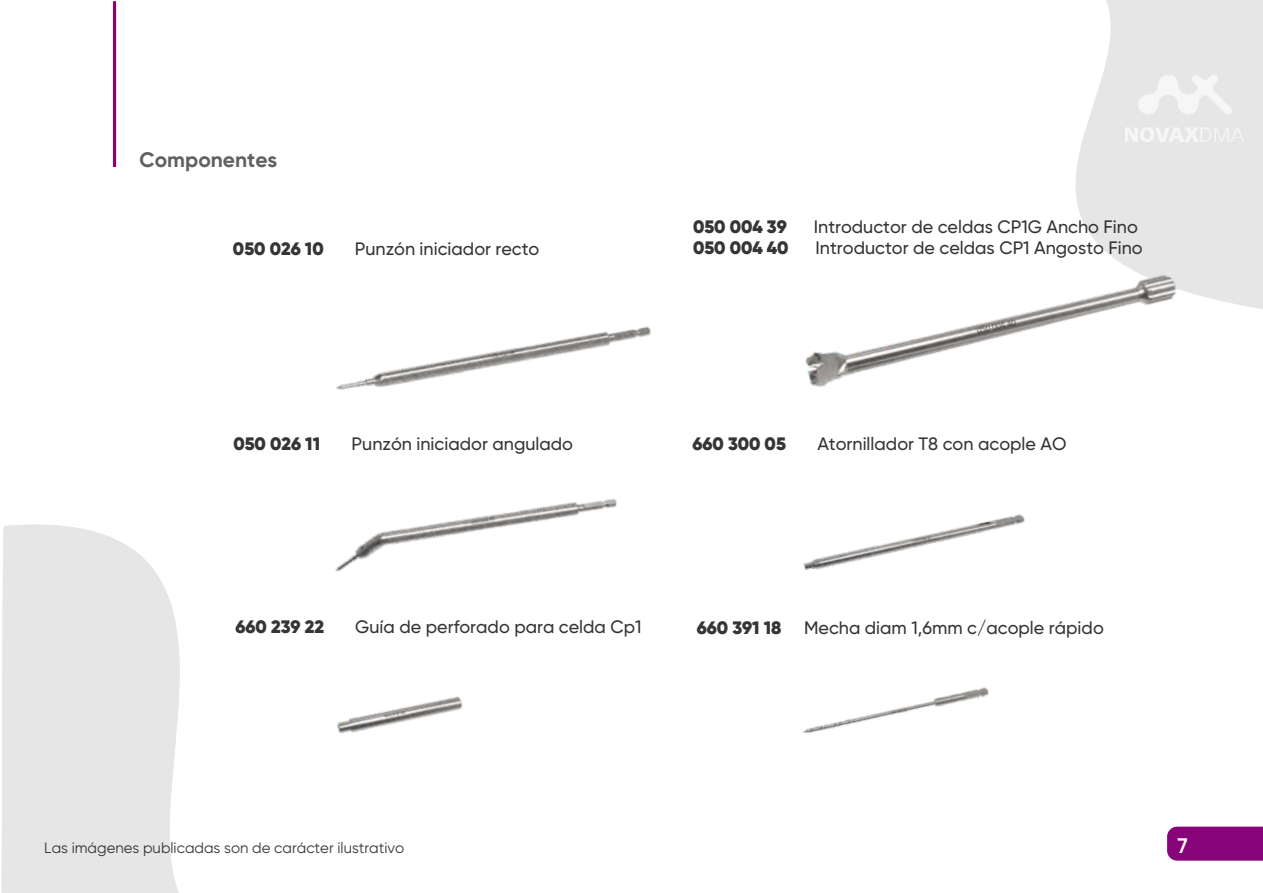
<style>
.page{position:relative;width:1263px;height:893px;background:#fff}
.page>*{position:absolute;margin:0;border:0;box-sizing:border-box;transform-origin:0 0}
.t1{font:700 21px "Gilroy";color:#606062}
.t2{font:600 21px "Gilroy";color:#fefefe}
.t3{font:500 18px "Gilroy";color:#373435}
.t4{font:800 18px "Gilroy";color:#373435}
.t5{font:15px "Gilroy";color:#373435}
.s1{font-weight:800}
</style>
<div class="page">
<svg style="left:1075px;top:0;width:188px;height:309px;background:#e9e9e9"></svg>
<img style="left:336px;top:326px;width:315px;height:64px">
<img style="left:335px;top:498px;width:282px;height:74px">
<img style="left:802px;top:687px;width:187px;height:47px">
<img style="left:337px;top:696px;width:126px;height:38px">
<img style="left:805px;top:267px;width:378px;height:120px">
<img style="left:803px;top:514px;width:222px;height:56px">
<div style="left:1167px;top:827px;width:96px;height:34px;background:#87037a"></div>
<svg style="left:2px;top:524px;width:178px;height:369px;background:#e7e7e7"></svg>
<hr style="left:113px;top:1px;width:3px;height:166px;background:#87037a">
<img style="left:1125px;top:75px;width:119px;height:69px">
<p class="t1" style="left:140px;top:151px;width:139px">Componentes</p>
<p class="t4" style="left:233px;top:241px;width:92px">050 026 10</p>
<p class="t3" style="left:355px;top:241px;width:186px">Punzón iniciador recto</p>
<p class="t4" style="left:233px;top:436px;width:88px">050 026 11</p>
<p class="t3" style="left:352px;top:436px;width:223px">Punzón iniciador angulado</p>
<p class="t4" style="left:693px;top:220px;width:95px">050 004 39</p>
<p class="t3" style="left:814px;top:220px;width:326px">Introductor de celdas CP1G Ancho Fino</p>
<p class="t4" style="left:693px;top:241px;width:97px">050 004 40</p>
<p class="t3" style="left:816px;top:241px;width:329px">Introductor de celdas CP1 Angosto Fino</p>
<p class="t4" style="left:692px;top:436px;width:95px">660 300 05</p>
<p class="t3" style="left:817px;top:436px;width:251px">Atornillador T8 con acople AO</p>
<p class="t4" style="left:235px;top:619px;width:90px">660 239 22</p>
<p class="t3" style="left:355px;top:619px;width:288px">Guía de perforado para celda Cp1</p>
<p class="t3" style="left:697px;top:620px;width:409px"><span class="s1">660 391 18</span> Mecha diam 1,6mm c/acople rápido</p>
<p class="t5" style="left:44px;top:841px;width:361px">Las imágenes publicadas son de carácter ilustrativo</p>
<p class="t2" style="left:1177px;top:836px;width:12px">7</p>
</div>
